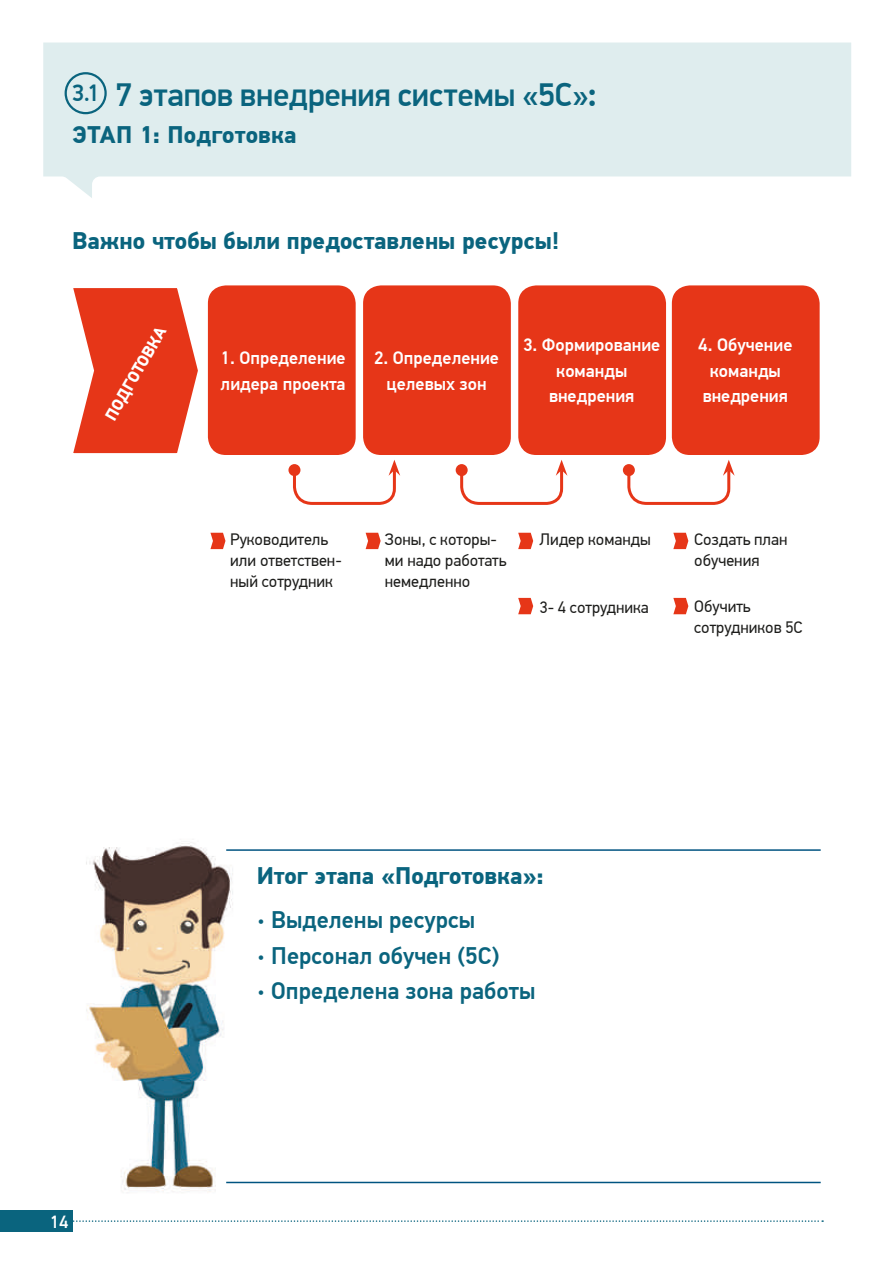
<style>
.page{position:relative;width:893px;height:1263px;background:#fff}
.page>*{position:absolute;margin:0;border:0;box-sizing:border-box;transform-origin:0 0}
.t1{font:500 33px "PF Din Display Pro";letter-spacing:-.01em;color:#0a647e}
.t2{font:700 24px "PF Din Text Pro";color:#0a647e}
.t3{font:500 24px "PF Din Text Pro";color:#0a647e}
.t4{font:500 18px/25.5px "PF Din Text Pro";color:#fff;text-align:center}
.t5{font:500 18px "PF Din Display Pro";color:#fff}
.t6{font:16.5px/21px "PF Din Text Pro";color:#1d1d1b}
.t7{font:700 16.5px "PF Din Text Pro";color:#fff}
.s1{font-size:24px}
.s2{font-size:39px}
.s3{font-weight:100}
</style>
<div class="page">
<svg style="left:72px;top:1220px;width:751px;height:2px"></svg>
<svg style="left:43px;top:43px;width:808px;height:155px;background:#e3eff0"></svg>
<div style="left:0;top:1210px;width:72px;height:22px;background:#0a647e"></div>
<svg style="left:73px;top:288px;width:125px;height:166px"></svg>
<div style="left:208px;top:285px;width:148px;height:170px;background:#e63618;border-radius:18px"></div>
<div style="left:363px;top:285px;width:148px;height:170px;background:#e63618;border-radius:18px"></div>
<div style="left:518px;top:285px;width:148px;height:170px;background:#e63618;border-radius:18px"></div>
<div style="left:672px;top:285px;width:148px;height:170px;background:#e63618;border-radius:18px"></div>
<svg style="left:210px;top:533px;width:15px;height:16px"></svg>
<svg style="left:518px;top:533px;width:15px;height:16px"></svg>
<svg style="left:518px;top:598px;width:15px;height:16px"></svg>
<svg style="left:366px;top:533px;width:15px;height:16px"></svg>
<svg style="left:673px;top:533px;width:15px;height:16px"></svg>
<svg style="left:673px;top:598px;width:15px;height:16px"></svg>
<svg style="left:288px;top:464px;width:12px;height:12px"></svg>
<svg style="left:291px;top:460px;width:109px;height:45px"></svg>
<div style="left:456px;top:464px;width:12px;height:12px;background:#e63618;border-radius:50%"></div>
<svg style="left:459px;top:460px;width:108px;height:45px"></svg>
<svg style="left:623px;top:464px;width:12px;height:12px"></svg>
<svg style="left:626px;top:460px;width:109px;height:45px"></svg>
<img style="left:86px;top:843px;width:158px;height:349px">
<hr style="left:226px;top:849px;width:595px;height:2px;background:#005481">
<hr style="left:226px;top:1182px;width:595px;height:1px;background:#005481">
<div style="left:65px;top:72px;width:42px;height:42px;border:2px solid #0a647e;border-radius:50%"></div>
<h1 class="t1" style="left:72px;top:75px;width:527px"><span class="s1">3.1</span> 7 этапов внедрения системы «5С»<span class="s2">:</span></h1>
<h2 class="t2" style="left:72px;top:120px;width:226px">ЭТАП 1: Подготовка</h2>
<h2 class="t2" style="left:72px;top:226px;width:488px">Важно чтобы были предоставлены ресурсы!</h2>
<p class="t7" style="left:101px;top:414px;width:106px;rotate:-60deg">ПОДГОТОВКА</p>
<p class="t4" style="left:221px;top:345px;width:127px;text-align:left">1. Определение лидера проекта</p>
<p class="t4" style="left:374px;top:345px;width:127px">2. Определение целевых зон</p>
<p class="t4" style="left:523px;top:333px;width:139px">3. Формирование команды внедрения</p>
<p class="t4" style="left:698px;top:333px;width:96px">4. Обучение команды внедрения</p>
<p class="t6" style="left:230px;top:529px;width:113px">Руководитель или ответствен&shy;ный сотрудник</p>
<p class="t6" style="left:385px;top:529px;width:123px">Зоны, с которы&shy;ми надо работать немедленно</p>
<p class="t6" style="left:539px;top:529px;width:113px">Лидер команды</p>
<p class="t6" style="left:539px;top:596px;width:111px">3- 4 сотрудника</p>
<p class="t6" style="left:694px;top:529px;width:95px">Создать план обучения</p>
<p class="t6" style="left:694px;top:596px;width:110px">Обучить сотрудников 5С</p>
<p class="t5" style="left:50px;top:1211px;width:20px">14</p>
<h2 class="t2" style="left:257px;top:861px;width:289px">Итог этапа «Подготовка»:</h2>
<h2 class="t3" style="left:257px;top:905px;width:220px"><span class="s3">•</span> Выделены ресурсы</h2>
<h2 class="t3" style="left:257px;top:941px;width:244px"><span class="s3">•</span> Персонал обучен (5С)</h2>
<h2 class="t3" style="left:257px;top:976px;width:280px"><span class="s3">•</span> Определена зона работы</h2>
</div>
